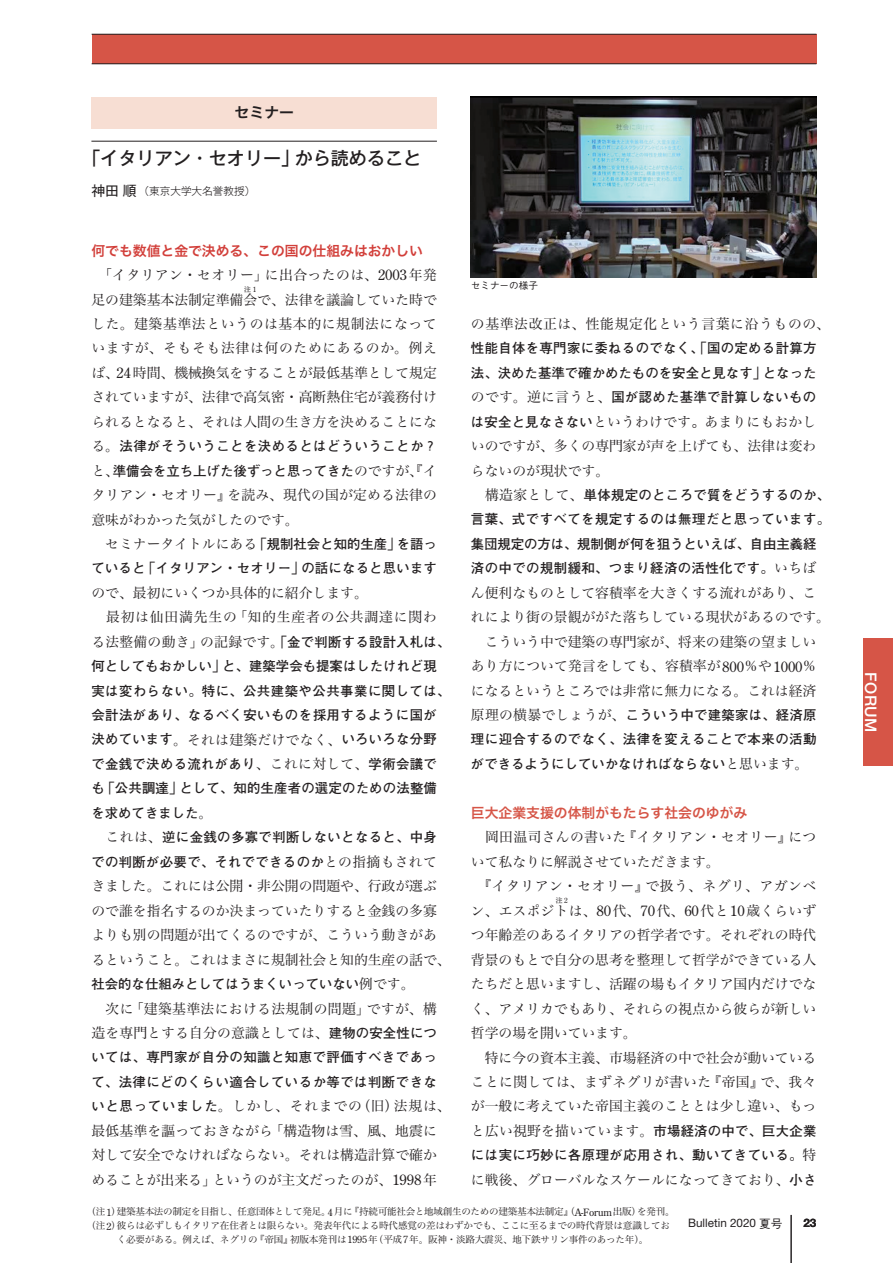
<style>
.page{position:relative;width:893px;height:1263px;background:#fff}
.page>*{position:absolute;margin:0;border:0;box-sizing:border-box;transform-origin:0 0}
.t1{font:500 18px "Gothic MB101 Pro";color:#231f20}
.t2{font:500 15.9px "Helvetica Neue";letter-spacing:.03em;color:#fff}
.t3{font:14.85px "Hira Kaku Pro W6";color:#231f20}
.t4{font:13.8px/24.5px "Hira Min Pro W3";color:#231f20}
.t5{font:13.8px/24.5px "Hira Min Pro W3";letter-spacing:.025em;color:#231f20}
.t6{font:13.8px "Hira Min Pro W3";letter-spacing:.045em;color:#231f20}
.t7{font:13.8px "Hira Kaku Pro W6";color:#d23f3a}
.t8{font:13.8px "Hira Kaku Pro W6";color:#d65547}
.t9{font:700 13.35px/24.5px "Futo Go B101";letter-spacing:.025em;color:#231f20}
.t10{font:700 13.35px "Futo Go B101";color:#231f20}
.t11{font:11.7px "Helvetica Neue";color:#231f20}
.t12{font:700 11.7px "Helvetica Neue";color:#231f20}
.t13{font:300 10.65px "Gothic MB101 Pro";color:#231f20}
.t14{font:9.6px/13.8px "Hira Min Pro W3";letter-spacing:-.02em;color:#231f20;text-align:center}
.t15{font:500 9.6px "Gothic BBB Pro";color:#231f20}
.t16{font:6.9px "Hira Min Pro W3";color:#231f20}
.s1{font-weight:400;font-size:13.8px}
.s2{font-family:"Century Old Style";font-size:14.55px}
.s3{font-family:"Century Old Style";font-size:7.2px}
.s4{font-family:"Hira Min Pro W3";font-weight:400;font-size:13.8px}
.s5{font-family:"Futo Go B101";font-weight:700;font-size:13.35px}
.s6{font-family:"Century Old Style";font-size:10.05px}
.s7{font-family:"Gothic BBB";font-weight:500}
</style>
<div class="page">
<hr style="left:791px;top:1215px;width:1px;height:48px;background:#231f20">
<div style="left:863px;top:638px;width:30px;height:127px;background:#d65547"></div>
<div style="left:92px;top:34px;width:724px;height:30px;background:#d65547"></div>
<hr style="left:92px;top:34px;width:724px;height:1px;background:#231f20">
<hr style="left:92px;top:64px;width:724px;height:1px;background:#231f20">
<hr style="left:91px;top:141px;width:346px;height:1px;background:#231f20">
<div style="left:92px;top:97px;width:345px;height:32px;background:#f7ded3"></div>
<img style="left:471px;top:97px;width:345px;height:181px">
<p class="t3" style="left:235px;top:99px;width:61px">セミナー</p>
<h1 class="t1" style="left:82px;top:143px;width:340px">「イタリアン・セオリー」から読めること</h1>
<p class="t13" style="left:91px;top:182px;width:166px"><span class="s1">神田順</span> （東京大学大名誉教授）</p>
<p class="t7" style="left:91px;top:238px;width:333px">何でも数値と金で決める、この国の仕組みはおかしい</p>
<p class="t4" style="left:91px;top:261px;width:347px">　「イタリアン・セオリー」に出合ったのは、<span class="s2">2003</span>年発足の建築基本法制定準備会で、法律を議論していた時で</p>
<p class="t16" style="left:244px;top:283px;width:14px">注<span class="s3">1</span></p>
<p class="t4" style="left:91px;top:310px;width:347px;text-align:justify">した。建築基準法というのは基本的に規制法になっていますが、そもそも法律は何のためにあるのか。例えば、<span class="s2">24</span>時間、機械換気をすることが最低基準として規定されていますが、法律で高気密・高断熱住宅が義務付けられるとなると、それは人間の生き方を決めることにな</p>
<p class="t9" style="left:91px;top:434px;width:347px"><span class="s4">る。</span>法律がそういうことを決めるとはどういうことか？<span class="s4">と、</span>準備会を立ち上げた後ずっと思ってきた<span class="s4">のですが、『イ</span></p>
<p class="t4" style="left:91px;top:481px;width:347px">タリアン・セオリー』を読み、現代の国が定める法律の意味がわかった気がしたのです。</p>
<p class="t9" style="left:91px;top:532px;width:347px"><span class="s4">　セミナータイトルにある</span>「規制社会と知的生産」を語っていると「イタリアン・セオリー」の話になると思います</p>
<p class="t4" style="left:91px;top:579px;width:360px">ので、最初にいくつか具体的に紹介します。<br>　最初は仙田満先生の「知的生産者の公共調達に関わる法整備の動き」の記録です。<span class="s5">「金で判断する設計入札は、</span></p>
<p class="t9" style="left:91px;top:654px;width:360px">何としてもおかしい」と、建築学会も提案はしたけれど現実は変わらない。特に、公共建築や公共事業に関しては、会計法があり、なるべく安いものを採用するように国が決めています<span class="s4">。それは建築だけでなく、</span>いろいろな分野で金銭で決める流れがあり<span class="s4">、これに対して、</span>学術会議でも「公共調達」として、知的生産者の選定のための法整備を求めてきました<span class="s4">。<br>　これは、</span>逆に金銭の多寡で判断しないとなると、中身での判断が必要で、それでできるのか<span class="s4">との指摘もされて</span></p>
<p class="t4" style="left:91px;top:873px;width:361px">きました。これには公開・非公開の問題や、行政が選ぶので誰を指名するのか決まっていたりすると金銭の多寡よりも別の問題が出てくるのですが、こういう動きがあるということ。これはまさに規制社会と知的生産の話で、</p>
<p class="t10" style="left:91px;top:976px;width:325px">社会的な仕組みとしてはうまくいっていない<span class="s4">例です。</span></p>
<p class="t5" style="left:91px;top:995px;width:347px">　次に「建築基準法における法規制の問題」ですが、構造を専門とする自分の意識としては、<span class="s5">建物の安全性につ</span></p>
<p class="t9" style="left:91px;top:1045px;width:347px">いては、専門家が自分の知識と知恵で評価すべきであって、法律にどのくらい適合しているか等では判断できな</p>
<p class="t4" style="left:91px;top:1093px;width:361px"><span class="s5">いと思っていました</span>。しかし、それまでの（旧）法規は、最低基準を謳っておきながら「構造物は雪、風、地震に対して安全でなければならない。それは構造計算で確かめることが出来る」というのが主文だったのが、<span class="s2">1998</span>年</p>
<p class="t15" style="left:471px;top:278px;width:68px">セミナーの様子</p>
<p class="t6" style="left:471px;top:312px;width:361px">の基準法改正は、性能規定化という言葉に沿うものの、</p>
<p class="t9" style="left:471px;top:336px;width:347px;text-align:justify">性能自体を専門家に委ねるのでなく、「国の定める計算方法、決めた基準で確かめたものを安全と見なす」となった<span class="s4">のです。逆に言うと、</span>国が認めた基準で計算しないもの</p>
<p class="t4" style="left:471px;top:408px;width:347px;text-align:justify"><span class="s5">は安全と見なさない</span>というわけです<span class="s5">。</span>あまりにもおかしいのですが、多くの専門家が声を上げても、法律は変わらないのが現状です。</p>
<p class="t9" style="left:471px;top:483px;width:360px"><span class="s4">　構造家として、</span>単体規定のところで質をどうするのか、言葉、式ですべてを規定するのは無理だと思っています。集団規定の方は、規制側が何を狙うといえば、自由主義経済の中での規制緩和、つまり経済の活性化です。<span class="s4">いちば</span></p>
<p class="t4" style="left:471px;top:579px;width:361px">ん便利なものとして容積率を大きくする流れがあり、これにより街の景観ががた落ちしている現状があるのです。　こういう中で建築の専門家が、将来の建築の望ましいあり方について発言をしても、容積率が<span class="s2">800</span>％や<span class="s2">1000</span>％になるというところでは非常に無力になる。これは経済</p>
<p class="t9" style="left:471px;top:703px;width:347px;text-align:justify"><span class="s4">原理の横暴でしょうが、</span>こういう中で建築家は、経済原理に迎合するのでなく、法律を変えることで本来の活動ができるようにしていかなければならない<span class="s4">と思います。</span></p>
<p class="t8" style="left:471px;top:800px;width:278px">巨大企業支援の体制がもたらす社会のゆがみ</p>
<p class="t5" style="left:471px;top:824px;width:347px">　岡田温司さんの書いた『イタリアン・セオリー』について私なりに解説させていただきます。<br>　『イタリアン・セオリー』で扱う、ネグリ、アガンベン、エスポジトは、<span class="s2">80</span>代、<span class="s2">70</span>代、<span class="s2">60</span>代と<span class="s2">10</span>歳くらいず</p>
<p class="t16" style="left:556px;top:894px;width:14px">注<span class="s3">2</span></p>
<p class="t4" style="left:471px;top:921px;width:347px">つ年齢差のあるイタリアの哲学者です。それぞれの時代背景のもとで自分の思考を整理して哲学ができている人たちだと思いますし、活躍の場もイタリア国内だけでなく、アメリカでもあり、それらの視点から彼らが新しい哲学の場を開いています。<br>　特に今の資本主義、市場経済の中で社会が動いていることに関しては、まずネグリが書いた『帝国』で、我々が一般に考えていた帝国主義のこととは少し違い、もっと広い視野を描いています。<span class="s5">市場経済の中で、巨大企業</span></p>
<p class="t9" style="left:471px;top:1143px;width:347px">には実に巧妙に各原理が応用され、動いてきている。<span class="s4">特</span></p>
<p class="t4" style="left:471px;top:1166px;width:347px">に戦後、グローバルなスケールになってきており、<span class="s5">小さ</span></p>
<p class="t14" style="left:87px;top:1204px;width:589px">（注<span class="s6">1</span>）建築基本法の制定を目指し、任意団体として発足。<span class="s6">4</span>月に『持続可能社会と地域創生のための建築基本法制定』（<span class="s6">A-Forum</span>出版）を発刊。（注<span class="s6">2</span>）彼らは必ずしもイタリア在住者とは限らない。発表年代による時代感覚の差はわずかでも、ここに至るまでの時代背景は意識しておく必要がある。例えば、ネグリの『帝国』初版本発刊は<span class="s6">1995</span>年（平成<span class="s6">7</span>年。阪神・淡路大震災、地下鉄サリン事件のあった年）。</p>
<p class="t11" style="left:688px;top:1216px;width:96px">Bulletin 2020 <span class="s7">夏号</span></p>
<p class="t12" style="left:803px;top:1216px;width:15px">23</p>
<p class="t2" style="left:880px;top:672px;width:62px;rotate:90deg">FORUM</p>
</div>
